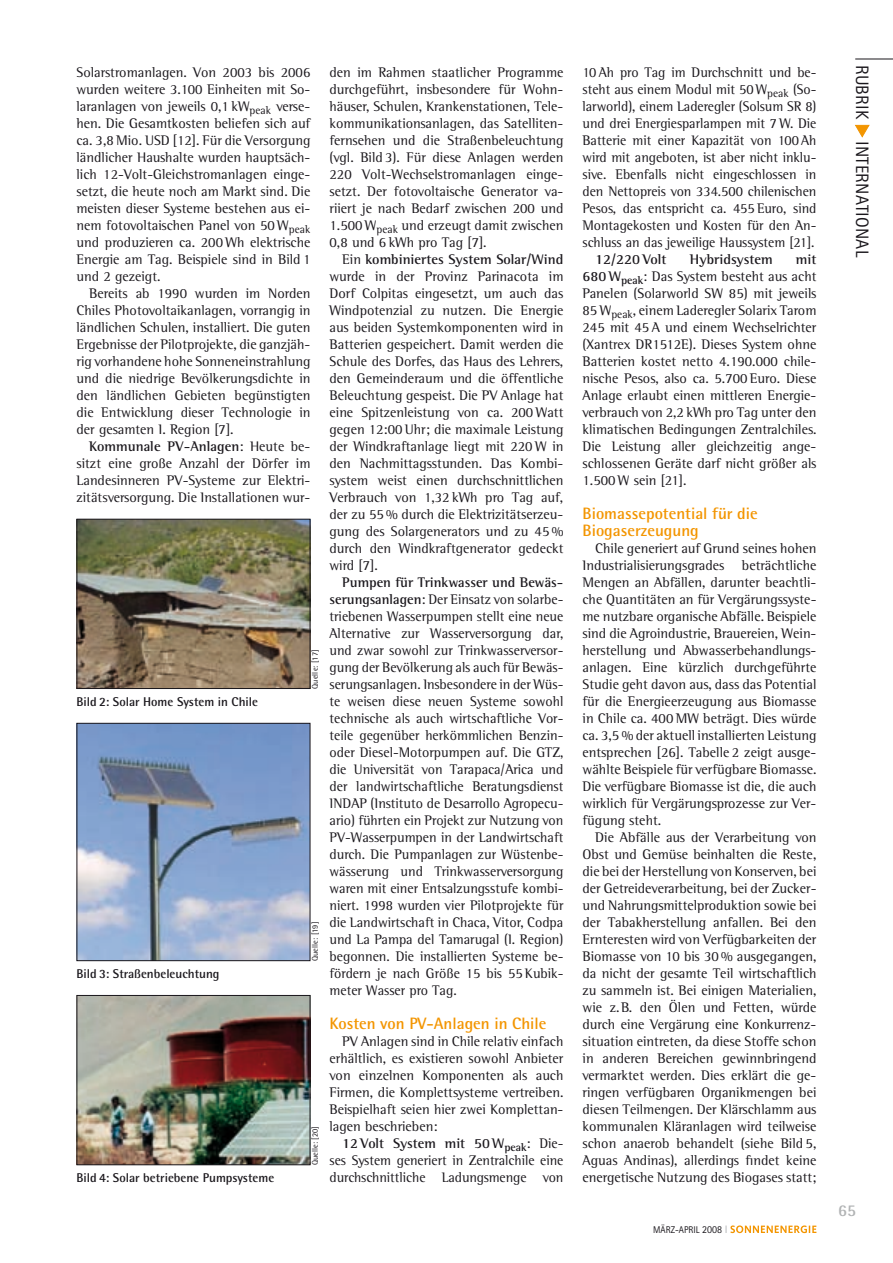
<style>
.page{position:relative;width:893px;height:1263px;background:#fff}
.page>*{position:absolute;margin:0;border:0;box-sizing:border-box;transform-origin:0 0}
.t1{font:18px "Rotis Sans Serif Std";letter-spacing:.01em;color:#1a171c}
.t2{font:700 16.5px/17px "Rotis Semi Sans Std";color:#f39500}
.t3{font:700 16.5px "Rotis Semi Sans Std";color:#b1b3b4}
.t4{font:14.25px/17px "Rotis Semi Serif Std";color:#1a171c;text-align:justify}
.t5{font:700 14.25px "Rotis Semi Serif Std";color:#1a171c}
.t6{font:700 12.75px "Rotis Semi Sans Std";color:#1a171c}
.t7{font:9.75px "Rotis Sans Serif Std";color:#1a171c;scale:.95 1}
.t8{font:8.25px "Rotis Semi Sans Std";letter-spacing:.01em;color:#1a171c}
.s1{font-weight:700}
.s2{font-size:10.65px}
.s3{font-size:10.8px;color:#b1b3b4}
.s4{color:#0076bd}
</style>
<div class="page">
<svg style="left:730px;top:1225px;width:86px;height:8px"></svg>
<hr style="left:855px;top:59px;width:38px;height:1px;background:#1a171c">
<svg style="left:855px;top:125px;width:14px;height:12px"></svg>
<img style="left:79px;top:521px;width:229px;height:166px">
<div style="left:77px;top:519px;width:233px;height:170px;border:1px solid #1a171c"></div>
<img style="left:79px;top:725px;width:229px;height:234px">
<div style="left:77px;top:723px;width:233px;height:238px;border:1px solid #1a171c"></div>
<img style="left:79px;top:997px;width:229px;height:166px">
<div style="left:77px;top:995px;width:233px;height:170px;border:1px solid #1a171c"></div>
<p class="t4" style="left:77px;top:63px;width:235px">Solarstromanlagen. Von 2003 bis 2006 wurden weitere 3.100 Einheiten mit So&shy;laranlagen von jeweils 0,1 kW<sub>peak</sub> verse&shy;hen. Die Gesamtkosten beliefen sich auf ca. 3,8 Mio. USD [12]. Für die Versorgung ländlicher Haushalte wurden hauptsäch&shy;lich 12-Volt-Gleichstromanlagen einge&shy;setzt, die heute noch am Markt sind. Die meisten dieser Systeme bestehen aus ei&shy;nem fotovoltaischen Panel von 50 W<sub>peak </sub>und produzieren ca. 200 Wh elektrische Energie am Tag. Beispiele sind in Bild 1 und 2 gezeigt.</p>
<p class="t4" style="left:77px;top:284px;width:235px;text-indent:13px">Bereits ab 1990 wurden im Norden Chiles Photovoltaikanlagen, vorrangig in ländlichen Schulen, installiert. Die guten Ergebnisse der Pilotprojekte, die ganzjäh&shy;rig vorhandene hohe Sonneneinstrahlung und die niedrige Bevölkerungsdichte in den ländlichen Gebieten begünstigten die Entwicklung dieser Technologie in der gesamten I. Region [7].</p>
<p class="t4" style="left:77px;top:437px;width:235px;text-indent:13px"><span class="s1">Kommunale PV-Anlagen</span>: Heute be&shy;sitzt eine große Anzahl der Dörfer im Landesinneren PV-Systeme zur Elektri&shy;zitätsversorgung. Die Installationen wur-</p>
<p class="t6" style="left:77px;top:694px;width:183px">Bild 2: Solar Home System in Chile</p>
<p class="t8" style="left:310px;top:689px;width:41px;rotate:-90deg">Quelle: [17]</p>
<p class="t6" style="left:77px;top:966px;width:144px">Bild 3: Straßenbeleuchtung</p>
<p class="t8" style="left:310px;top:961px;width:41px;rotate:-90deg">Quelle: [19]</p>
<p class="t6" style="left:77px;top:1170px;width:199px">Bild 4: Solar betriebene Pumpsysteme</p>
<p class="t8" style="left:310px;top:1165px;width:41px;rotate:-90deg">Quelle: [20]</p>
<p class="t4" style="left:330px;top:63px;width:235px">den im Rahmen staatlicher Programme durchgeführt, insbesondere für Wohn&shy;häuser, Schulen, Krankenstationen, Tele&shy;kommunikationsanlagen, das Satelliten&shy;fernsehen und die Straßenbeleuchtung (vgl. Bild 3). Für diese Anlagen werden 220 Volt-Wechselstromanlagen einge&shy;setzt. Der fotovoltaische Generator va&shy;riiert je nach Bedarf zwischen 200 und 1.500 W<sub>peak</sub> und erzeugt damit zwischen 0,8 und 6 kWh pro Tag [7].</p>
<p class="t4" style="left:330px;top:250px;width:235px;text-indent:13px">Ein <span class="s1">kombiniertes System Solar/Wind </span>wurde in der Provinz Parinacota im Dorf Colpitas eingesetzt, um auch das Windpotenzial zu nutzen. Die Energie aus beiden Systemkomponenten wird in Batterien gespeichert. Damit werden die Schule des Dorfes, das Haus des Lehrers, den Gemeinderaum und die öffentliche Beleuchtung gespeist. Die PV Anlage hat eine Spitzenleistung von ca. 200 Watt gegen 12:00 Uhr; die maximale Leistung der Windkraftanlage liegt mit 220 W in den Nachmittagsstunden. Das Kombi&shy;system weist einen durchschnittlichen Verbrauch von 1,32 kWh pro Tag auf, der zu 55 % durch die Elektrizitätserzeu&shy;gung des Solargenerators und zu 45 % durch den Windkraftgenerator gedeckt wird [7].</p>
<p class="t4" style="left:330px;top:573px;width:235px;text-indent:13px"><span class="s1">Pumpen für Trinkwasser und Bewäs&shy;serungsanlagen</span>: Der Einsatz von solarbe&shy;triebenen Wasserpumpen stellt eine neue Alternative zur Wasserversorgung dar, und zwar sowohl zur Trinkwasserversor&shy;gung der Bevölkerung als auch für Bewäs&shy;serungsanlagen. Insbesondere in der Wüs&shy;te weisen diese neuen Systeme sowohl technische als auch wirtschaftliche Vor&shy;teile gegenüber herkömmlichen Benzin&shy;oder Diesel-Motorpumpen auf. Die GTZ, die Universität von Tarapaca/Arica und der landwirtschaftliche Beratungsdienst INDAP (Instituto de Desarrollo Agropecu&shy;ario) führten ein Projekt zur Nutzung von PV-Wasserpumpen in der Landwirtschaft durch. Die Pumpanlagen zur Wüstenbe&shy;wässerung und Trinkwasserversorgung waren mit einer Entsalzungsstufe kombi&shy;niert. 1998 wurden vier Pilotprojekte für die Landwirtschaft in Chaca, Vitor, Codpa und La Pampa del Tamarugal (I. Region) begonnen. Die installierten Systeme be&shy;fördern je nach Größe 15 bis 55 Kubik&shy;meter Wasser pro Tag.</p>
<p class="t2" style="left:330px;top:1015px;width:218px">Kosten von PV-Anlagen in Chile</p>
<p class="t4" style="left:330px;top:1033px;width:235px;text-indent:13px">PV Anlagen sind in Chile relativ einfach erhältlich, es existieren sowohl Anbieter von einzelnen Komponenten als auch Firmen, die Komplettsysteme vertreiben.<br>Beispielhaft seien hier zwei Komplettan&shy;lagen beschrieben:</p>
<p class="t4" style="left:330px;top:1135px;width:235px;text-indent:13px"><span class="s1">12 Volt System mit 50 W</span><sub>peak</sub>: Die&shy;ses System generiert in Zentralchile eine durchschnittliche Ladungsmenge von</p>
<p class="t4" style="left:583px;top:63px;width:235px">10 Ah pro Tag im Durchschnitt und be&shy;steht aus einem Modul mit 50 W<sub>peak</sub> (So&shy;larworld), einem Laderegler (Solsum SR 8) und drei Energiesparlampen mit 7 W. Die Batterie mit einer Kapazität von 100 Ah wird mit angeboten, ist aber nicht inklu&shy;sive. Ebenfalls nicht eingeschlossen in den Nettopreis von 334.500 chilenischen Pesos, das entspricht ca. 455 Euro, sind Montagekosten und Kosten für den An&shy;schluss an das jeweilige Haussystem [21].</p>
<p class="t5" style="left:595px;top:250px;width:73px">12/220 Volt</p>
<p class="t5" style="left:690px;top:250px;width:84px">Hybridsystem</p>
<p class="t4" style="left:583px;top:250px;width:235px;text-indent:213px"><span class="s1">mit 680 W</span><sub>peak</sub>: Das System besteht aus acht Panelen (Solarworld SW 85) mit jeweils 85 W<sub>peak</sub>, einem Laderegler Solarix Tarom 245 mit 45 A und einem Wechselrichter (Xantrex DR1512E). Dieses System ohne Batterien kostet netto 4.190.000 chile&shy;nische Pesos, also ca. 5.700 Euro. Diese Anlage erlaubt einen mittleren Energie&shy;verbrauch von 2,2 kWh pro Tag unter den klimatischen Bedingungen Zentralchiles.<br>Die Leistung aller gleichzeitig ange&shy;schlossenen Geräte darf nicht größer als 1.500 W sein [21].</p>
<p class="t2" style="left:583px;top:504px;width:177px">Biomassepotential für die<br>Biogaserzeugung</p>
<p class="t4" style="left:583px;top:539px;width:235px;text-indent:13px">Chile generiert auf Grund seines hohen Industrialisierungsgrades beträchtliche Mengen an Abfällen, darunter beachtli&shy;che Quantitäten an für Vergärungssyste&shy;me nutzbare organische Abfälle. Beispiele sind die Agroindustrie, Brauereien, Wein&shy;herstellung und Abwasserbehandlungs&shy;anlagen. Eine kürzlich durchgeführte Studie geht davon aus, dass das Potential für die Energieerzeugung aus Biomasse in Chile ca. 400 MW beträgt. Dies würde ca. 3,5 % der aktuell installierten Leistung entsprechen [26]. Tabelle 2 zeigt ausge&shy;wählte Beispiele für verfügbare Biomasse.<br>Die verfügbare Biomasse ist die, die auch wirklich für Vergärungsprozesse zur Ver&shy;fügung steht.</p>
<p class="t4" style="left:583px;top:829px;width:235px;text-indent:13px">Die Abfälle aus der Verarbeitung von Obst und Gemüse beinhalten die Reste, die bei der Herstellung von Konserven, bei der Getreideverarbeitung, bei der Zucker&shy;und Nahrungsmittelproduktion sowie bei der Tabakherstellung anfallen. Bei den Ernteresten wird von Verfügbarkeiten der Biomasse von 10 bis 30 % ausgegangen, da nicht der gesamte Teil wirtschaftlich zu sammeln ist. Bei einigen Materialien, wie z.B. den Ölen und Fetten, würde durch eine Vergärung eine Konkurrenz&shy;situation eintreten, da diese Stoffe schon in anderen Bereichen gewinnbringend vermarktet werden. Dies erklärt die ge&shy;ringen verfügbaren Organikmengen bei diesen Teilmengen. Der Klärschlamm aus kommunalen Kläranlagen wird teilweise schon anaerob behandelt (siehe Bild 5, Aguas Andinas), allerdings findet keine energetische Nutzung des Biogases statt;</p>
<p class="t7" style="left:653px;top:1223px;width:80px">MÄRZ-APRIL <span class="s2">2008</span> <span class="s3">I</span></p>
<p class="t1" style="left:873px;top:65px;width:194px;rotate:90deg">RUBRIK <span class="s4">◆</span> INTERNATIONAL</p>
<p class="t3" style="left:838px;top:1200px;width:19px">65</p>
</div>
